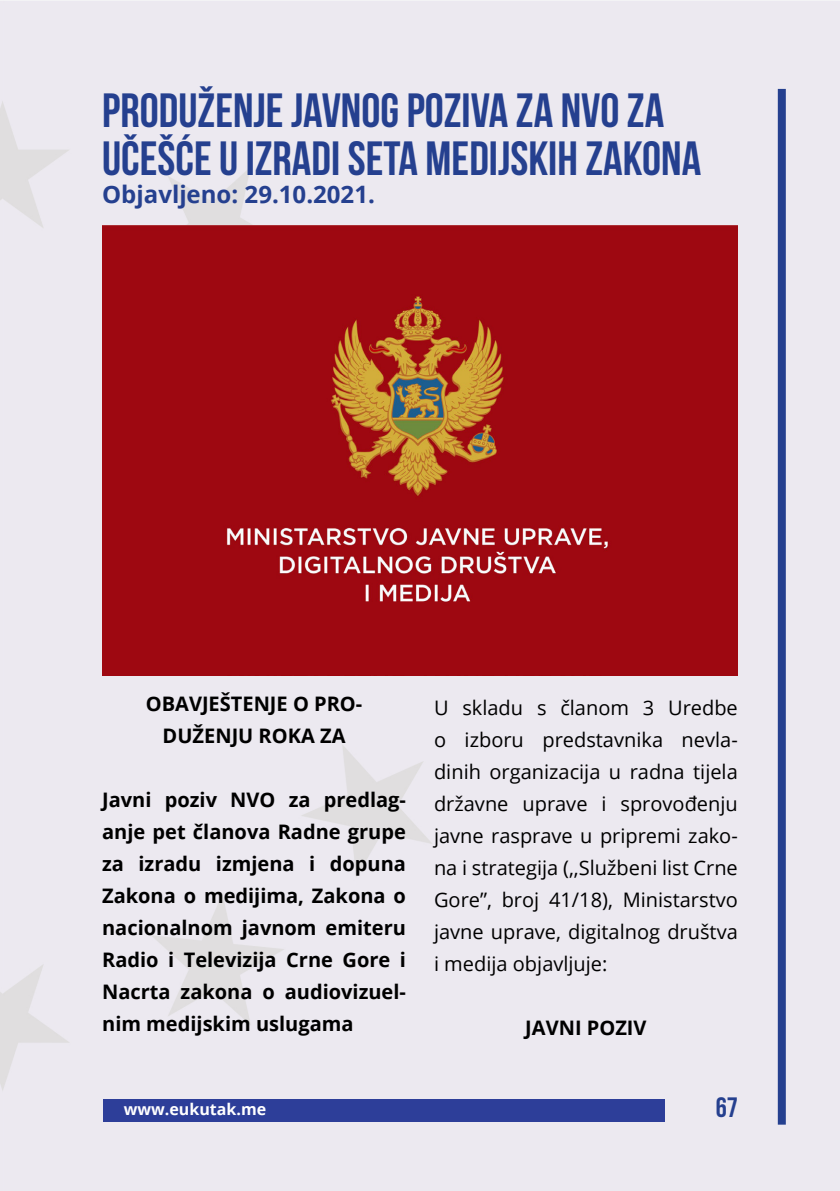
<style>
.page{position:relative;width:840px;height:1191px;background:#fff}
.page>*{position:absolute;margin:0;border:0;box-sizing:border-box;transform-origin:0 0}
.t1{font:700 48px/48px "Bebas Neue";color:#25408f}
.t2{font:700 28px "Bebas Neue";color:#25408f}
.t3{font:700 24px "Open Sans";color:#25408f}
.t4{font:20px/32px "Open Sans";color:#000;text-align:justify}
.t5{font:700 20px/32px "Open Sans";color:#000;text-align:center}
.t6{font:700 16px "Open Sans";color:#fff}
</style>
<div class="page">
<div style="left:0;top:0;width:839px;height:1191px;background:#ece9f0"></div>
<div style="left:103px;top:1099px;width:561px;height:23px;background:#2d3e99"></div>
<div style="left:777px;top:89px;width:8px;height:1035px;background:#25408f"></div>
<img style="left:102px;top:225px;width:635px;height:450px">
<h1 class="t1" style="left:102px;top:86px;width:600px">PRODUŽENJE JAVNOG POZIVA ZA NVO ZA<br>UČEŠĆE U IZRADI SETA MEDIJSKIH ZAKONA</h1>
<p class="t3" style="left:102px;top:177px;width:274px">Objavljeno: 29.10.2021.</p>
<p class="t5" style="left:146px;top:687px;width:218px">OBAVJEŠTENJE O PRO-<br>DUŽENJU ROKA ZA</p>
<p class="t5" style="left:102px;top:783px;width:305px;text-align:justify">Javni poziv NVO za predlag&shy;anje pet članova Radne grupe za izradu izmjena i dopuna Zakona o medijima, Zakona o nacionalnom javnom emiteru Radio i Televizija Crne Gore i Nacrta zakona o audiovizuel&shy;nim medijskim uslugama</p>
<p class="t4" style="left:434px;top:691px;width:305px">U skladu s članom 3 Uredbe o izboru predstavnika nevla&shy;dinih organizacija u radna tijela državne uprave i sprovođenju javne rasprave u pripremi zako&shy;na i strategija (,,Službeni list Crne Gore”, broj 41/18), Ministarstvo javne uprave, digitalnog društva i medija objavljuje:</p>
<p class="t5" style="left:525px;top:1011px;width:123px">JAVNI POZIV</p>
<p class="t6" style="left:124px;top:1097px;width:144px">www.eukutak.me</p>
<h2 class="t2" style="left:715px;top:1092px;width:24px">67</h2>
</div>
